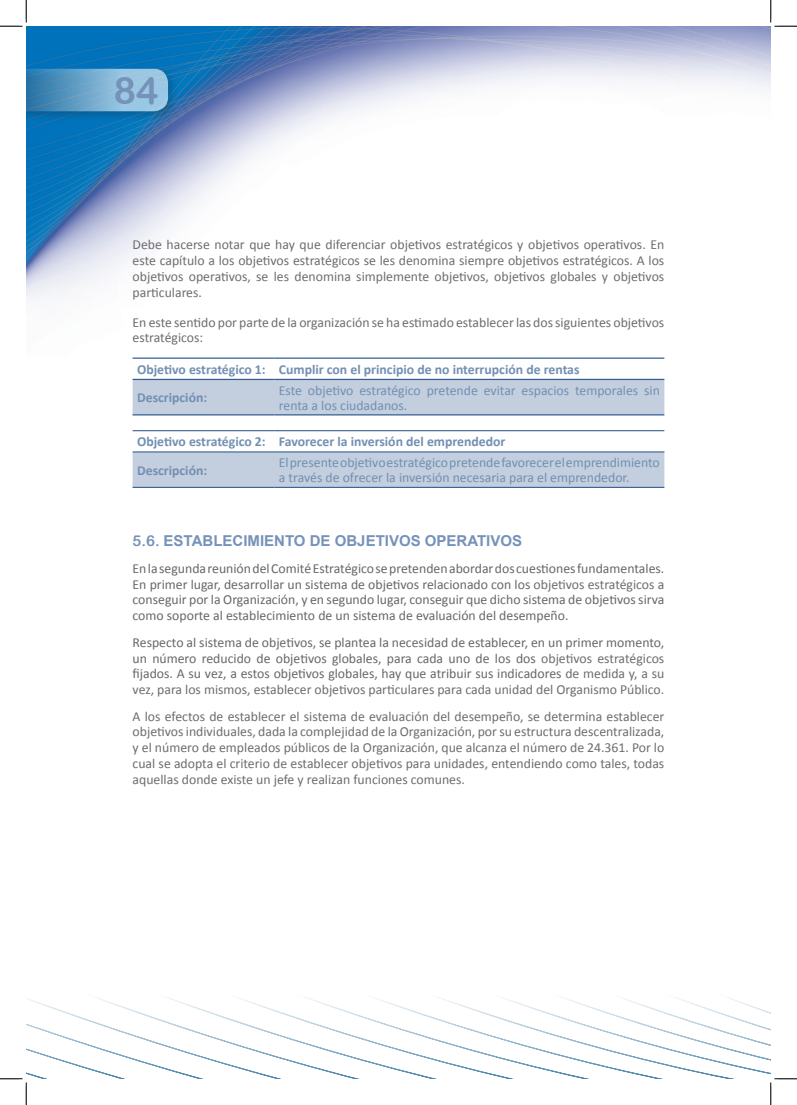
<style>
.page{position:relative;width:797px;height:1105px;background:#fff}
.page>*{position:absolute;margin:0;border:0;box-sizing:border-box;transform-origin:0 0}
.t1{font:37.5px "Arial Rounded MT Bold";color:#7592b9}
.SUBtitulo{font:700 15px "Arial";color:#7592b9}
.t2{font:13.75px/15.8px "Calibri";color:#6c6d70;text-align:justify}
.t3{font:13.75px/15.9px "Calibri";color:#676767;text-align:justify}
.t4{font:13.75px/15px "Calibri";color:#728fb2}
.t5{font:700 13.75px "Calibri";color:#728fb2}
.s1{font-family:"Arial Rounded MT Bold";font-weight:400}
.s2{color:#6c6d70}
</style>
<div class="page">
<img style="left:26px;top:26px;width:744px;height:275px">
<div style="left:26px;top:65px;width:152px;height:57px;background:#231f20;opacity:.4"></div>
<svg style="left:26px;top:69px;width:142px;height:42px"></svg>
<svg style="left:26px;top:998px;width:744px;height:81px"></svg>
<div style="left:133px;top:380px;width:531px;height:34px;background:#c3cfde"></div>
<hr style="left:133px;top:358px;width:141px;height:1px;background:#365f91">
<hr style="left:274px;top:358px;width:390px;height:1px;background:#365f91">
<hr style="left:133px;top:379px;width:141px;height:1px;background:#365f91">
<hr style="left:274px;top:379px;width:390px;height:1px;background:#365f91">
<hr style="left:133px;top:414px;width:141px;height:1px;background:#365f91">
<hr style="left:274px;top:414px;width:390px;height:1px;background:#365f91">
<div style="left:133px;top:452px;width:531px;height:35px;background:#c3cfde"></div>
<hr style="left:133px;top:430px;width:141px;height:1px;background:#365f91">
<hr style="left:274px;top:430px;width:390px;height:1px;background:#365f91">
<hr style="left:133px;top:451px;width:141px;height:1px;background:#365f91">
<hr style="left:274px;top:451px;width:390px;height:1px;background:#365f91">
<hr style="left:133px;top:487px;width:141px;height:1px;background:#365f91">
<hr style="left:274px;top:487px;width:390px;height:1px;background:#365f91">
<svg style="left:0;top:0;width:27px;height:27px"></svg>
<svg style="left:0;top:1078px;width:27px;height:27px"></svg>
<svg style="left:770px;top:0;width:27px;height:27px"></svg>
<svg style="left:770px;top:1078px;width:27px;height:27px"></svg>
<h1 class="t1" style="left:114px;top:68px;width:46px">84</h1>
<p class="t2" style="left:133px;top:237px;width:533px">Debe hacerse notar que hay que diferenciar objetivos estratégicos y objetivos operativos. En este capítulo a los objetivos estratégicos se les denomina siempre objetivos estratégicos. A los objetivos operativos, se les denomina simplemente objetivos, objetivos globales y objetivos particulares.</p>
<p class="t2" style="left:133px;top:314px;width:533px">En este sentido por parte de la organización se ha estimado establecer las dos siguientes objetivos estratégicos:</p>
<p class="t5" style="left:137px;top:361px;width:130px">Objetivo estratégico 1:</p>
<p class="t5" style="left:279px;top:361px;width:302px">Cumplir con el principio de no interrupción de rentas</p>
<p class="t5" style="left:137px;top:389px;width:72px">Descripción:</p>
<p class="t4" style="left:279px;top:383px;width:382px">Este objetivo estratégico pretende evitar espacios temporales sin renta a los ciudadanos.</p>
<p class="t5" style="left:137px;top:433px;width:130px">Objetivo estratégico 2:</p>
<p class="t5" style="left:279px;top:433px;width:228px">Favorecer la inversión del emprendedor</p>
<p class="t5" style="left:137px;top:461px;width:72px">Descripción:</p>
<p class="t4" style="left:279px;top:455px;width:382px">El presente objetivo estratégico pretende favorecer el emprendimiento a través de ofrecer la inversión necesaria para el emprendedor.</p>
<p class="SUBtitulo" style="left:133px;top:531px;width:391px"><span class="s1">5.6.</span> ESTABLECIMIENTO DE OBJETIVOS OPERATIVOS</p>
<p class="t3" style="left:133px;top:560px;width:533px">En la segunda reunión del Comité Estratégico se pretenden abordar dos cuestiones fundamentales.<br>En primer lugar, desarrollar un sistema de objetivos relacionado con los <span class="s2">objetivos estratégicos</span> a conseguir por la Organización, y en segundo lugar, conseguir que dicho sistema de objetivos sirva como soporte al establecimiento de un sistema de evaluación del desempeño.</p>
<p class="t3" style="left:133px;top:634px;width:533px">Respecto al sistema de objetivos, se plantea la necesidad de establecer, en un primer momento, un número reducido de objetivos globales, para cada uno de los dos <span class="s2">objetivos estratégicos </span>fijados. A su vez, a estos objetivos globales, hay que atribuir sus indicadores <span class="s2">de medida y, a su vez, para los mismos, establecer objetivos particulares para cada unidad del Organismo Público.</span></p>
<p class="t2" style="left:133px;top:708px;width:533px">A los efectos de establecer el sistema de evaluación del desempeño, se determina establecer objetivos individuales, dada la complejidad de la Organización, por su estructura descentralizada, y el número de empleados públicos de la Organización, que alcanza el número de 24.361. Por lo cual se adopta el criterio de establecer objetivos para unidades, entendiendo como tales, todas aquellas donde existe un jefe y realizan funciones comunes.</p>
</div>
